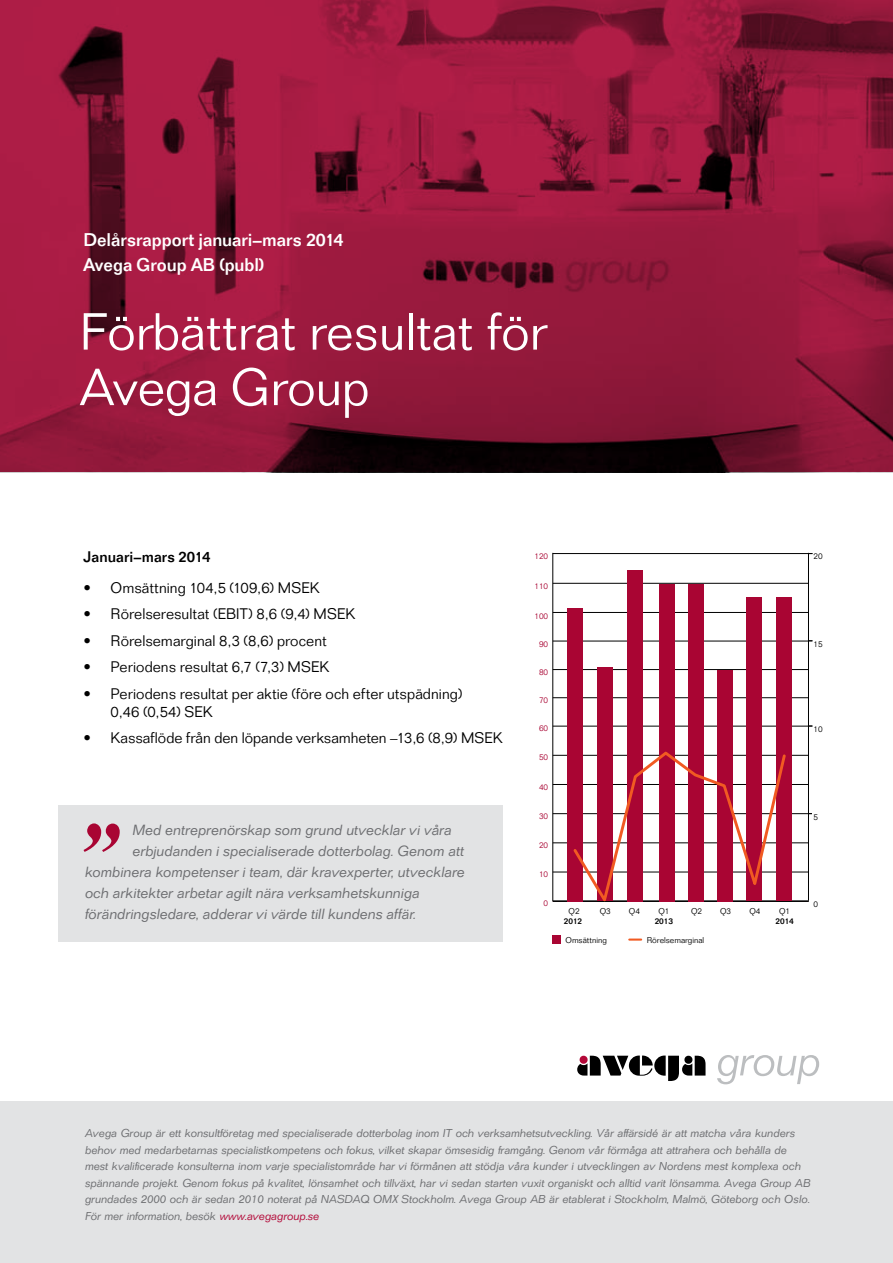
<style>
.page{position:relative;width:893px;height:1263px;background:#fff}
.page>*{position:absolute;margin:0;border:0;box-sizing:border-box;transform-origin:0 0}
.t1{font:300 51px/55.5px "Folio Std";color:#fff}
.t2{font:500 18px/25px "Folio Std";letter-spacing:-.005em;color:#fff}
.t3{font:italic 300 15.45px "Folio BEFOP";letter-spacing:.005em;color:#6d6e71}
.t4{font:300 15px/18px "Folio Std";letter-spacing:.005em;color:#000}
.t5{font:500 15px "Folio Std";letter-spacing:.005em;color:#000}
.t6{font:italic 300 12px/16.5px "Folio BEFOP";color:#6d6e71}
.t7{font:300 8.25px "Folio Std";color:#000}
.t8{font:300 8.25px "Folio Std";color:#a90533}
.t9{font:500 8.25px "Folio Std";color:#000}
.s1{color:#b30838}
</style>
<div class="page">
<svg style="left:0;top:0;width:893px;height:472px;background:#901739"></svg>
<div style="left:0;top:1102px;width:893px;height:161px;background:#e2e3e4"></div>
<svg style="left:577px;top:1055px;width:128px;height:26px"></svg>
<svg style="left:717px;top:1055px;width:102px;height:29px"></svg>
<div style="left:552px;top:935px;width:8px;height:8px;background:#a90533"></div>
<svg style="left:629px;top:938px;width:12px;height:3px"></svg>
<hr style="left:553px;top:900px;width:256px;height:2px;background:#000">
<hr style="left:553px;top:553px;width:1px;height:348px;background:#000">
<hr style="left:553px;top:872px;width:256px;height:1px;background:#000">
<hr style="left:553px;top:842px;width:256px;height:1px;background:#000">
<hr style="left:553px;top:813px;width:256px;height:1px;background:#000">
<hr style="left:553px;top:784px;width:256px;height:1px;background:#000">
<hr style="left:553px;top:755px;width:256px;height:1px;background:#000">
<hr style="left:553px;top:726px;width:256px;height:1px;background:#000">
<hr style="left:553px;top:697px;width:256px;height:1px;background:#000">
<hr style="left:553px;top:669px;width:256px;height:1px;background:#000">
<hr style="left:553px;top:641px;width:256px;height:1px;background:#000">
<hr style="left:553px;top:612px;width:256px;height:1px;background:#000">
<hr style="left:553px;top:583px;width:256px;height:1px;background:#000">
<hr style="left:553px;top:553px;width:256px;height:1px;background:#000">
<div style="left:717px;top:670px;width:16px;height:231px;background:#a90533"></div>
<div style="left:746px;top:597px;width:16px;height:304px;background:#a90533"></div>
<div style="left:776px;top:598px;width:16px;height:303px;background:#a90533"></div>
<div style="left:568px;top:608px;width:15px;height:293px;background:#a90533"></div>
<div style="left:627px;top:570px;width:15px;height:331px;background:#a90533"></div>
<div style="left:659px;top:584px;width:15px;height:317px;background:#a90533"></div>
<div style="left:689px;top:584px;width:15px;height:317px;background:#a90533"></div>
<div style="left:597px;top:667px;width:16px;height:234px;background:#a90533"></div>
<svg style="left:571px;top:749px;width:215px;height:153px"></svg>
<hr style="left:808px;top:553px;width:1px;height:348px;background:#000">
<div style="left:59px;top:806px;width:444px;height:136px;background:#e2e3e4"></div>
<svg style="left:84px;top:823px;width:36px;height:29px"></svg>
<h2 class="t2" style="left:84px;top:227px;width:262px">Delårsrapport januari–mars 2014<br>Avega Group AB (publ)</h2>
<h1 class="t1" style="left:80px;top:304px;width:468px">Förbättrat resultat för<br>Avega Group</h1>
<p class="t5" style="left:84px;top:547px;width:128px">Januari–mars 2014</p>
<p class="t7" style="left:813px;top:551px;width:11px">20</p>
<p class="t4" style="left:84px;top:578px;width:237px">• Omsättning 104,5 (109,6) MSEK</p>
<p class="t4" style="left:84px;top:605px;width:273px">• Rörelseresultat (EBIT) 8,6 (9,4) MSEK</p>
<p class="t4" style="left:84px;top:631px;width:245px">• Rörelsemarginal 8,3 (8,6) procent</p>
<p class="t4" style="left:84px;top:658px;width:247px">• Periodens resultat 6,7 (7,3) MSEK</p>
<p class="t4" style="left:111px;top:684px;width:353px;text-indent:-27px">• Periodens resultat per aktie (före och efter utspädning)<br>0,46 (0,54) SEK</p>
<p class="t4" style="left:84px;top:729px;width:420px">• Kassaflöde från den löpande verksamheten –13,6 (8,9) MSEK</p>
<p class="t8" style="left:534px;top:551px;width:15px">120</p>
<p class="t8" style="left:534px;top:581px;width:15px">110</p>
<p class="t8" style="left:534px;top:611px;width:15px">100</p>
<p class="t8" style="left:539px;top:639px;width:11px">90</p>
<p class="t7" style="left:813px;top:639px;width:11px">15</p>
<p class="t8" style="left:539px;top:668px;width:11px">80</p>
<p class="t8" style="left:539px;top:695px;width:11px">70</p>
<p class="t8" style="left:539px;top:723px;width:11px">60</p>
<p class="t7" style="left:813px;top:724px;width:11px">10</p>
<p class="t8" style="left:539px;top:753px;width:11px">50</p>
<p class="t3" style="left:132px;top:822px;width:321px">Med entreprenörskap som grund utvecklar vi våra</p>
<p class="t3" style="left:132px;top:843px;width:333px">erbjudanden i specialiserade dotterbolag. Genom att</p>
<p class="t3" style="left:85px;top:864px;width:381px">kombinera kompetenser i team, där kravexperter, utvecklare</p>
<p class="t3" style="left:85px;top:885px;width:336px">och arkitekter arbetar agilt nära verksamhetskunniga</p>
<p class="t3" style="left:85px;top:906px;width:332px">förändringsledare, adderar vi värde till kundens affär.</p>
<p class="t8" style="left:539px;top:782px;width:11px">40</p>
<p class="t8" style="left:539px;top:811px;width:11px">30</p>
<p class="t8" style="left:539px;top:840px;width:11px">20</p>
<p class="t8" style="left:539px;top:869px;width:11px">10</p>
<p class="t8" style="left:544px;top:898px;width:6px">0</p>
<p class="t7" style="left:569px;top:906px;width:13px">Q2</p>
<p class="t7" style="left:600px;top:906px;width:13px">Q3</p>
<p class="t9" style="left:564px;top:916px;width:20px">2012</p>
<p class="t7" style="left:629px;top:906px;width:13px">Q4</p>
<p class="t7" style="left:658px;top:906px;width:13px">Q1</p>
<p class="t9" style="left:655px;top:916px;width:20px">2013</p>
<p class="t7" style="left:691px;top:906px;width:13px">Q2</p>
<p class="t7" style="left:566px;top:935px;width:43px">Omsättning</p>
<p class="t7" style="left:647px;top:935px;width:59px">Rörelsemarginal</p>
<p class="t7" style="left:720px;top:906px;width:13px">Q3</p>
<p class="t7" style="left:749px;top:906px;width:13px">Q4</p>
<p class="t7" style="left:779px;top:906px;width:13px">Q1</p>
<p class="t9" style="left:775px;top:916px;width:20px">2014</p>
<p class="t7" style="left:813px;top:812px;width:6px">5</p>
<p class="t7" style="left:814px;top:900px;width:6px">0</p>
<p class="t6" style="left:85px;top:1125px;width:727px">Avega Group är ett konsultföretag med specialiserade dotterbolag inom IT och verksamhetsutveckling. Vår affärsidé är att matcha våra kunders behov med medarbetarnas specialistkompetens och fokus, vilket skapar ömsesidig framgång. Genom vår förmåga att attrahera och behålla de mest kvalificerade konsulterna inom varje specialistområde har vi förmånen att stödja våra kunder i utvecklingen av Nordens mest komplexa och spännande projekt. Genom fokus på kvalitet, lönsamhet och tillväxt, har vi sedan starten vuxit organiskt och alltid varit lönsamma. Avega Group AB grundades 2000 och är sedan 2010 noterat på NASDAQ OMX Stockholm. Avega Group AB är etablerat i Stockholm, Malmö, Göteborg och Oslo.<br>För mer information, besök <span class="s1">www.avegagroup.se</span></p>
</div>
